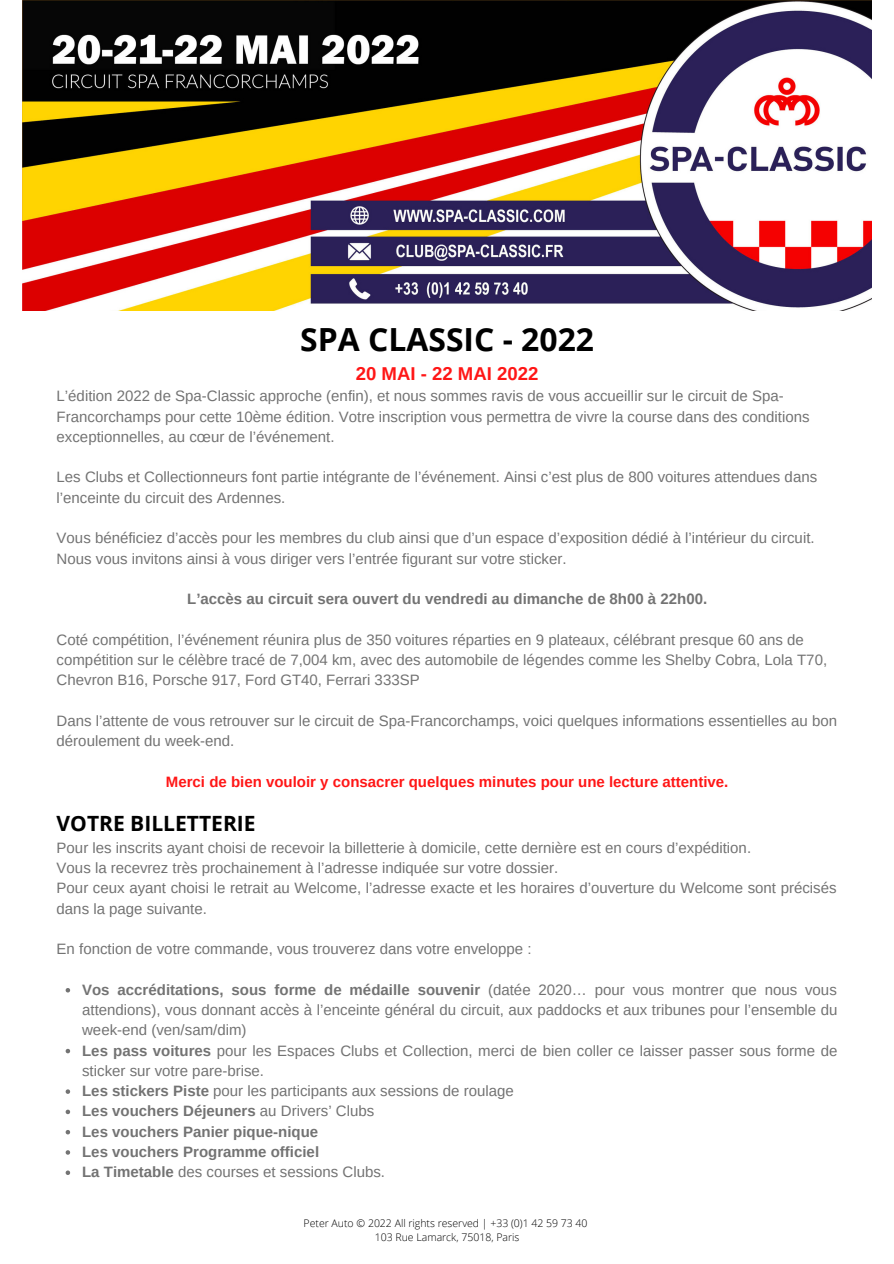
<style>
.page{position:relative;width:894px;height:1264px;background:#fff}
.page>*{position:absolute;margin:0;border:0;box-sizing:border-box;transform-origin:0 0}
.t1{font:700 31.8px "Open Sans";color:#000}
.t2{font:700 21px "Open Sans";color:#000}
.t3{font:700 18.6px "Arimo";color:#ff1616}
.t4{font:15px/20.2px "Arimo";color:#737373}
.t5{font:700 15px "Arimo";color:#737373}
.t6{font:700 15px "Arimo";color:#ff1616}
.t7{font:300 10.5px "Open Sans";color:#000}
.s1{font-weight:700}
.s2{font-weight:400}
</style>
<div class="page">
<img style="left:22px;top:0;width:849px;height:311px">
<svg style="left:66px;top:988px;width:4px;height:4px"></svg>
<svg style="left:66px;top:1048px;width:4px;height:5px"></svg>
<svg style="left:66px;top:1089px;width:4px;height:4px"></svg>
<svg style="left:66px;top:1109px;width:4px;height:5px"></svg>
<svg style="left:66px;top:1130px;width:4px;height:4px"></svg>
<svg style="left:66px;top:1150px;width:4px;height:4px"></svg>
<svg style="left:66px;top:1170px;width:4px;height:4px"></svg>
<p class="t1" style="left:300px;top:316px;width:295px">SPA CLASSIC - 2022</p>
<p class="t3" style="left:355px;top:363px;width:184px">20 MAI - 22 MAI 2022</p>
<p class="t4" style="left:57px;top:386px;width:754px">L’édition 2022 de Spa-Classic approche (enfin), et nous sommes ravis de vous accueillir sur le circuit de Spa-<br>Francorchamps pour cette 10ème édition. Votre inscription vous permettra de vivre la course dans des conditions exceptionnelles, au cœur de l’événement.</p>
<p class="t4" style="left:57px;top:467px;width:761px">Les Clubs et Collectionneurs font partie intégrante de l’événement. Ainsi c’est plus de 800 voitures attendues dans l’enceinte du circuit des Ardennes.</p>
<p class="t4" style="left:57px;top:528px;width:759px">Vous bénéficiez d’accès pour les membres du club ainsi que d’un espace d’exposition dédié à l’intérieur du circuit.<br>Nous vous invitons ainsi à vous diriger vers l’entrée figurant sur votre sticker.</p>
<p class="t5" style="left:187px;top:590px;width:521px">L’accès au circuit sera ouvert du vendredi au dimanche de 8h00 à 22h00.</p>
<p class="t4" style="left:57px;top:629px;width:771px">Coté compétition, l’événement réunira plus de 350 voitures réparties en 9 plateaux, célébrant presque 60 ans de compétition sur le célèbre tracé de 7,004 km, avec des automobile de légendes comme les Shelby Cobra, Lola T70,<br>Chevron B16, Porsche 917, Ford GT40, Ferrari 333SP</p>
<p class="t4" style="left:57px;top:710px;width:781px">Dans l’attente de vous retrouver sur le circuit de Spa-Francorchamps, voici quelques informations essentielles au bon déroulement du week-end.</p>
<p class="t6" style="left:166px;top:773px;width:564px">Merci de bien vouloir y consacrer quelques minutes pour une lecture attentive.</p>
<p class="t2" style="left:57px;top:809px;width:200px">VOTRE BILLETTERIE</p>
<p class="t4" style="left:57px;top:837px;width:695px">Pour les inscrits ayant choisi de recevoir la billetterie à domicile, cette dernière est en cours d’expédition.</p>
<p class="t4" style="left:57px;top:857px;width:503px">Vous la recevrez très prochainement à l’adresse indiquée sur votre dossier.</p>
<p class="t4" style="left:57px;top:878px;width:781px">Pour ceux ayant choisi le retrait au Welcome, l’adresse exacte et les horaires d’ouverture du Welcome sont précisés dans la page suivante.</p>
<p class="t4" style="left:57px;top:938px;width:476px">En fonction de votre commande, vous trouverez dans votre enveloppe :</p>
<p class="t4" style="left:82px;top:979px;width:756px;text-align:justify"><span class="s1">Vos accréditations, sous forme de médaille souvenir</span> (datée 2020… pour vous montrer que nous vous attendions), vous donnant accès à l’enceinte général du circuit, aux paddocks et aux tribunes pour l’ensemble du week-end (ven/sam/dim)</p>
<p class="t4" style="left:82px;top:1040px;width:756px"><span class="s1">Les pass voitures</span> pour les Espaces Clubs et Collection, merci de bien coller ce laisser passer sous forme de sticker sur votre pare-brise.</p>
<p class="t4" style="left:82px;top:1080px;width:433px"><span class="s1">Les stickers Piste</span> pour les participants aux sessions de roulage</p>
<p class="t5" style="left:82px;top:1102px;width:293px">Les vouchers Déjeuners <span class="s2">au Drivers’ Clubs</span></p>
<p class="t5" style="left:82px;top:1123px;width:237px">Les vouchers Panier pique-nique</p>
<p class="t5" style="left:82px;top:1143px;width:238px">Les vouchers Programme officiel</p>
<p class="t4" style="left:82px;top:1161px;width:304px"><span class="s1">La Timetable</span> des courses et sessions Clubs.</p>
<p class="t7" style="left:303px;top:1215px;width:285px">Peter Auto © 2022 All rights reserved | +33 (0)1 42 59 73 40</p>
<p class="t7" style="left:374px;top:1229px;width:146px">103 Rue Lamarck, 75018, Paris</p>
</div>
